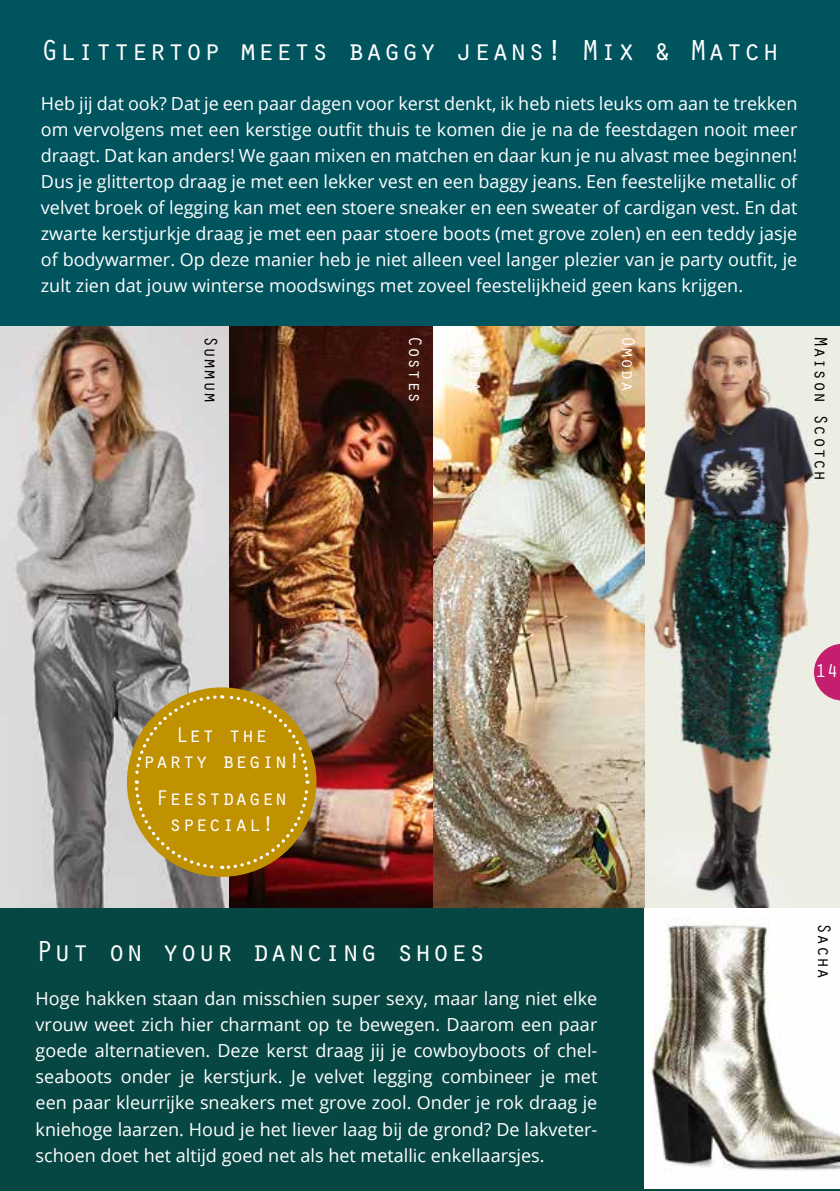
<style>
.page{position:relative;width:840px;height:1191px;background:#fff}
.page>*{position:absolute;margin:0;border:0;box-sizing:border-box;transform-origin:0 0}
.t1{font:30px "Orator Std";color:#fff}
.t2{font:22px/26.4px "Orator Std";color:#fff;text-align:center}
.t3{font:19.2px "Orator Std";color:#fff}
.t4{font:18.6px "Orator Std";color:#000}
.t5{font:18.6px "Orator Std";color:#fff}
.t6{font:18px/26px "Open Sans";color:#fff;text-align:justify}
</style>
<div class="page">
<div style="left:0;top:0;width:839px;height:337px;background:#00545e"></div>
<img style="left:644px;top:326px;width:195px;height:582px">
<img style="left:229px;top:326px;width:204px;height:582px">
<img style="left:433px;top:326px;width:211px;height:582px">
<img style="left:0;top:326px;width:229px;height:582px">
<svg style="left:813px;top:644px;width:26px;height:56px"></svg>
<div style="left:127px;top:687px;width:189px;height:190px;background:#c09100;border-radius:50%"></div>
<svg style="left:133px;top:693px;width:177px;height:177px"></svg>
<div style="left:0;top:908px;width:839px;height:283px;background:#064743"></div>
<img style="left:644px;top:908px;width:195px;height:281px">
<h1 class="t1" style="left:41px;top:28px;width:740px">Glittertop meets baggy jeans! Mix &amp; Match</h1>
<p class="t6" style="left:41px;top:90px;width:757px">Heb jij dat ook? Dat je een paar dagen voor kerst denkt, ik heb niets leuks om aan te trekken om vervolgens met een kerstige outfit thuis te komen die je na de feestdagen nooit meer draagt. Dat kan anders! We gaan mixen en matchen en daar kun je nu alvast mee beginnen!<br>Dus je glittertop draag je met een lekker vest en een baggy jeans. Een feestelijke metallic of velvet broek of legging kan met een stoere sneaker en een sweater of cardigan vest. En dat zwarte kerstjurkje draag je met een paar stoere boots (met grove zolen) en een teddy jasje of bodywarmer. Op deze manier heb je niet alleen veel langer plezier van je party outfit, je zult zien dat jouw winterse moodswings met zoveel feestelijkheid geen kans krijgen.</p>
<p class="t4" style="left:224px;top:336px;width:69px;rotate:90deg">Summum</p>
<p class="t5" style="left:428px;top:336px;width:69px;rotate:90deg">Costes</p>
<p class="t5" style="left:489px;top:336px;width:57px;rotate:90deg">Omoda</p>
<p class="t5" style="left:641px;top:336px;width:57px;rotate:90deg">Omoda</p>
<p class="t4" style="left:833px;top:336px;width:147px;rotate:90deg">Maison Scotch</p>
<p class="t2" style="left:142px;top:720px;width:160px">Let the party begin!</p>
<p class="t2" style="left:155px;top:783px;width:134px">Feestdagen special!</p>
<h1 class="t1" style="left:36px;top:930px;width:452px">Put on your dancing shoes</h1>
<p class="t6" style="left:36px;top:985px;width:563px">Hoge hakken staan dan misschien super sexy, maar lang niet elke vrouw weet zich hier charmant op te bewegen. Daarom een paar goede alternatieven. Deze kerst draag jij je cowboyboots of chel&shy;seaboots onder je kerstjurk. Je velvet legging combineer je met een paar kleurrijke sneakers met grove zool. Onder je rok draag je kniehoge laarzen. Houd je het liever laag bij de grond? De lakveter&shy;schoen doet het altijd goed net als het metallic enkellaarsjes.</p>
<p class="t3" style="left:814px;top:656px;width:25px">14</p>
<p class="t4" style="left:837px;top:923px;width:57px;rotate:90deg">Sacha</p>
</div>
